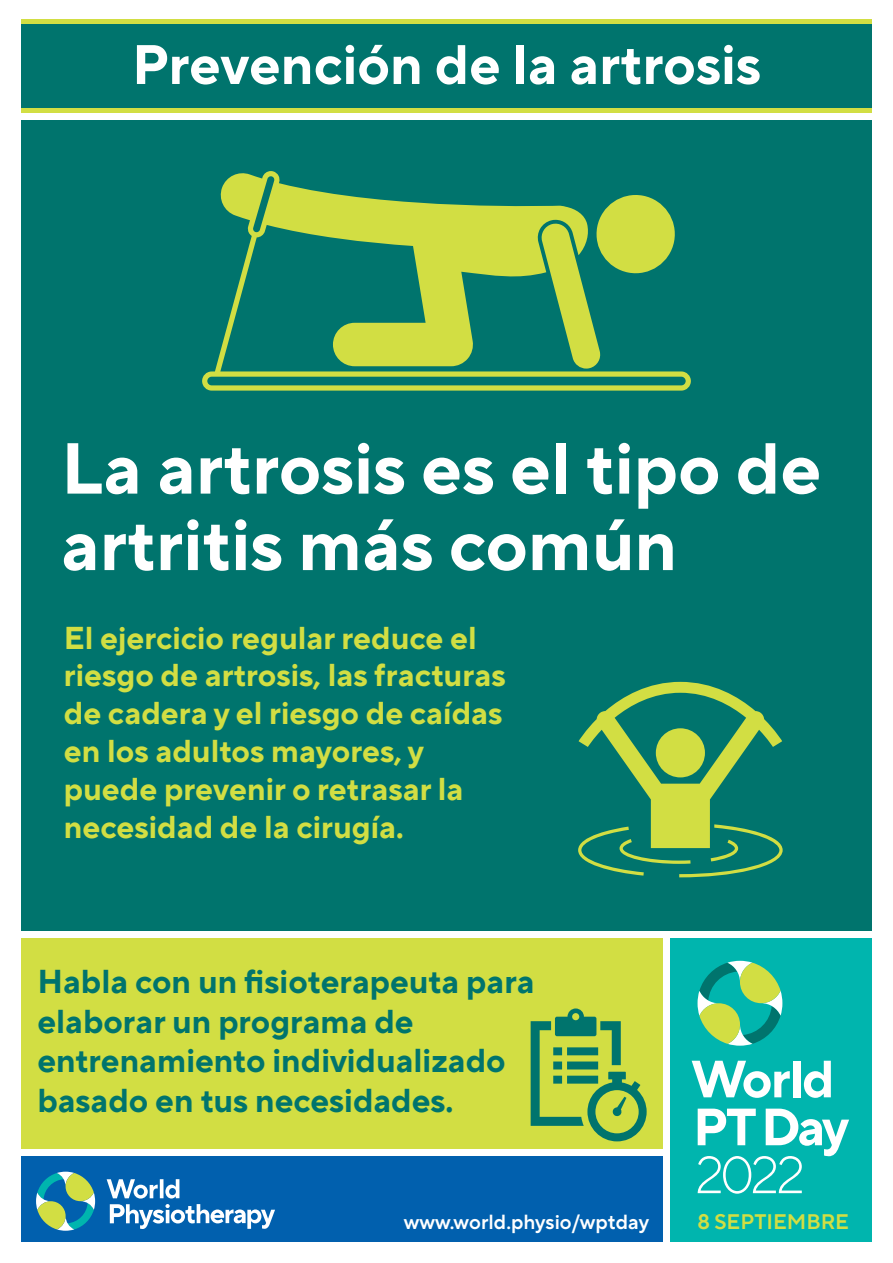
<style>
.page{position:relative;width:893px;height:1263px;background:#fff}
.page>*{position:absolute;margin:0;border:0;box-sizing:border-box;transform-origin:0 0}
.t1{font:700 72px/76.5px "TT Norms Pro";color:#fff}
.t2{font:700 55.5px "TT Norms Pro";color:#fff}
.t3{font:700 33px/39.6px "TT Norms Pro";color:#00746d}
.t4{font:700 31.5px/37.8px "TT Norms Pro";color:#d2de43}
.t5{font:600 21px "TT Norms Pro";color:#d2de43}
.t6{font:600 20.4px "TT Norms Pro";color:#fff}
</style>
<div class="page">
<div style="left:21px;top:121px;width:851px;height:810px;background:#00746d"></div>
<div style="left:21px;top:24px;width:851px;height:85px;background:#00746d"></div>
<hr style="left:21px;top:109px;width:851px;height:4px;background:#d2de43">
<hr style="left:21px;top:19px;width:851px;height:4px;background:#d2de43">
<div style="left:670px;top:938px;width:202px;height:304px;background:#00b5ae"></div>
<svg style="left:697px;top:961px;width:85px;height:85px"></svg>
<svg style="left:692px;top:1061px;width:98px;height:37px"></svg>
<div style="left:794px;top:1061px;width:7px;height:36px;background:#fff"></div>
<svg style="left:804px;top:1061px;width:27px;height:37px"></svg>
<svg style="left:698px;top:1108px;width:151px;height:86px"></svg>
<div style="left:22px;top:1156px;width:641px;height:86px;background:#0160ae"></div>
<svg style="left:107px;top:1179px;width:51px;height:19px"></svg>
<svg style="left:160px;top:1179px;width:4px;height:19px"></svg>
<svg style="left:165px;top:1179px;width:14px;height:19px"></svg>
<svg style="left:110px;top:1204px;width:165px;height:25px"></svg>
<svg style="left:36px;top:1172px;width:59px;height:59px"></svg>
<div style="left:21px;top:938px;width:642px;height:211px;background:#d2de43"></div>
<svg style="left:202px;top:171px;width:489px;height:220px"></svg>
<svg style="left:578px;top:682px;width:205px;height:195px"></svg>
<svg style="left:531px;top:1008px;width:116px;height:133px"></svg>
<h2 class="t2" style="left:132px;top:23px;width:631px">Prevención de la artrosis</h2>
<h1 class="t1" style="left:61px;top:425px;width:762px">La artrosis es el tipo de artritis más común</h1>
<p class="t4" style="left:64px;top:616px;width:443px">El ejercicio regular reduce el riesgo de artrosis, las fracturas de cadera y el riesgo de caídas en los adultos mayores, y puede prevenir o retrasar la necesidad de la cirugía.</p>
<p class="t3" style="left:37px;top:959px;width:499px">Habla con un fisioterapeuta para elaborar un programa de entrenamiento individualizado basado en tus necesidades.</p>
<p class="t6" style="left:404px;top:1207px;width:247px">www.world.physio/wptday</p>
<p class="t5" style="left:697px;top:1206px;width:153px">8 SEPTIEMBRE</p>
</div>
